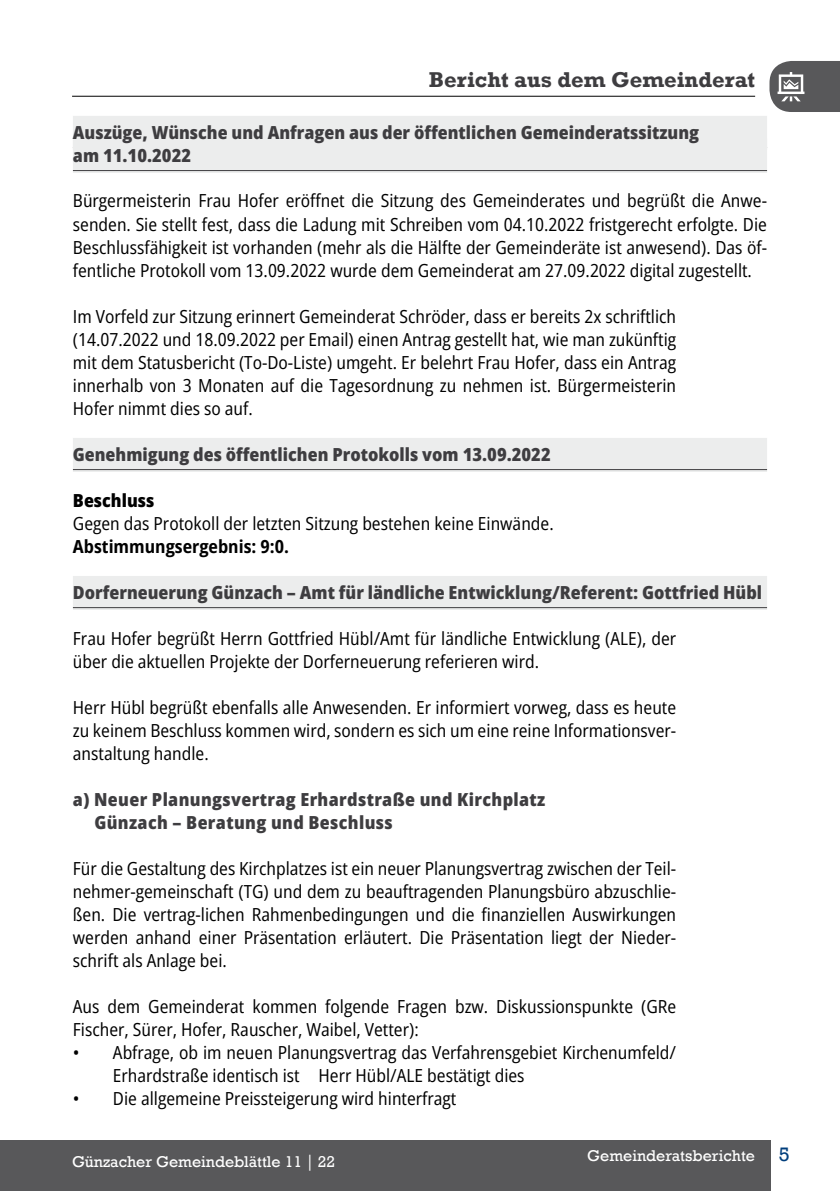
<style>
.page{position:relative;width:840px;height:1191px;background:#fff}
.page>*{position:absolute;margin:0;border:0;box-sizing:border-box;transform-origin:0 0}
.t1{font:700 22px "Rockwell";color:#3e3d40}
.t2{font:semi-condensed 18px/23px "Open Sans";color:#000;text-align:justify}
.t3{font:800 semi-condensed 18px/23px "Open Sans";color:#3e3d40}
.t4{font:800 semi-condensed 18px/23px "Open Sans";letter-spacing:.02em;color:#3e3d40}
.t5{font:700 semi-condensed 18px "Open Sans";color:#000}
.t6{font:800 semi-condensed 18px "Open Sans";color:#000}
.t7{font:16px "Rockwell";color:#fff}
.s1{font-family:"Open Sans";font-stretch:semi-condensed}
.s2{font-size:20px;color:#003e7c}
</style>
<div class="page">
<div style="left:0;top:1140px;width:770px;height:51px;background:#58585a"></div>
<svg style="left:769px;top:61px;width:70px;height:51px;background:#717173"></svg>
<hr style="left:72px;top:96px;width:682px;height:1px;background:#000">
<div style="left:73px;top:116px;width:693px;height:34px;background:#eceded"></div>
<div style="left:73px;top:139px;width:693px;height:34px;background:#eceded"></div>
<hr style="left:73px;top:170px;width:693px;height:1px;background:#3e3d40">
<div style="left:73px;top:438px;width:693px;height:34px;background:#eceded"></div>
<hr style="left:73px;top:469px;width:693px;height:1px;background:#3e3d40">
<div style="left:73px;top:576px;width:693px;height:34px;background:#eceded"></div>
<hr style="left:73px;top:607px;width:693px;height:1px;background:#3e3d40">
<p class="t1" style="left:428px;top:66px;width:328px">Bericht aus dem Gemeinderat</p>
<p class="t3" style="left:73px;top:120px;width:627px">Auszüge, Wünsche und Anfragen aus der öffentlichen Gemeinderatssitzung am 11.10.2022</p>
<p class="t2" style="left:73px;top:189px;width:695px">Bürgermeisterin Frau Hofer eröffnet die Sitzung des Gemeinderates und begrüßt die Anwe&shy;senden. Sie stellt fest, dass die Ladung mit Schreiben vom 04.10.2022 fristgerecht erfolgte. Die Beschlussfähigkeit ist vorhanden (mehr als die Hälfte der Gemeinderäte ist anwesend). Das öf&shy;fentliche Protokoll vom 13.09.2022 wurde dem Gemeinderat am 27.09.2022 digital zugestellt.</p>
<p class="t2" style="left:73px;top:304px;width:604px">Im Vorfeld zur Sitzung erinnert Gemeinderat Schröder, dass er bereits 2x schriftlich (14.07.2022 und 18.09.2022 per Email) einen Antrag gestellt hat, wie man zukünftig mit dem Statusbericht (To-Do-Liste) umgeht. Er belehrt Frau Hofer, dass ein Antrag innerhalb von 3 Monaten auf die Tagesordnung zu nehmen ist. Bürgermeisterin Hofer nimmt dies so auf.</p>
<p class="t3" style="left:73px;top:442px;width:479px">Genehmigung des öffentlichen Protokolls vom 13.09.2022</p>
<p class="t6" style="left:73px;top:488px;width:83px">Beschluss</p>
<p class="t2" style="left:73px;top:511px;width:482px">Gegen das Protokoll der letzten Sitzung bestehen keine Einwände.</p>
<p class="t5" style="left:73px;top:534px;width:217px">Abstimmungsergebnis: 9:0.</p>
<p class="t3" style="left:73px;top:580px;width:690px">Dorferneuerung Günzach – Amt für ländliche Entwicklung/Referent: Gottfried Hübl</p>
<p class="t2" style="left:73px;top:626px;width:604px">Frau Hofer begrüßt Herrn Gottfried Hübl/Amt für ländliche Entwicklung (ALE), der über die aktuellen Projekte der Dorferneuerung referieren wird.</p>
<p class="t2" style="left:73px;top:695px;width:604px">Herr Hübl begrüßt ebenfalls alle Anwesenden. Er informiert vorweg, dass es heute zu keinem Beschluss kommen wird, sondern es sich um eine reine Informationsver&shy;anstaltung handle.</p>
<p class="t4" style="left:94px;top:787px;width:452px;text-indent:-21px">a) Neuer Planungsvertrag Erhardstraße und Kirchplatz<br>Günzach – Beratung und Beschluss</p>
<p class="t2" style="left:73px;top:856px;width:604px">Für die Gestaltung des Kirchplatzes ist ein neuer Planungsvertrag zwischen der Teil&shy;nehmer-gemeinschaft (TG) und dem zu beauftragenden Planungsbüro abzuschlie&shy;ßen. Die vertrag-lichen Rahmenbedingungen und die finanziellen Auswirkungen werden anhand einer Präsentation erläutert. Die Präsentation liegt der Nieder&shy;schrift als Anlage bei.</p>
<p class="t2" style="left:73px;top:994px;width:604px">Aus dem Gemeinderat kommen folgende Fragen bzw. Diskussionspunkte (GRe<br>Fischer, Sürer, Hofer, Rauscher, Waibel, Vetter):</p>
<p class="t2" style="left:113px;top:1040px;width:564px;text-indent:-40px">• Abfrage, ob im neuen Planungsvertrag das Verfahrensgebiet Kirchenumfeld/<br>Erhardstraße identisch ist Herr Hübl/ALE bestätigt dies</p>
<p class="t2" style="left:73px;top:1086px;width:385px">• Die allgemeine Preissteigerung wird hinterfragt</p>
<p class="t7" style="left:72px;top:1152px;width:264px">Günzacher Gemeindeblättle 11 <span class="s1">|</span> 22</p>
<p class="t7" style="left:587px;top:1146px;width:204px">Gemeinderatsberichte <span class="s2">5</span></p>
</div>
